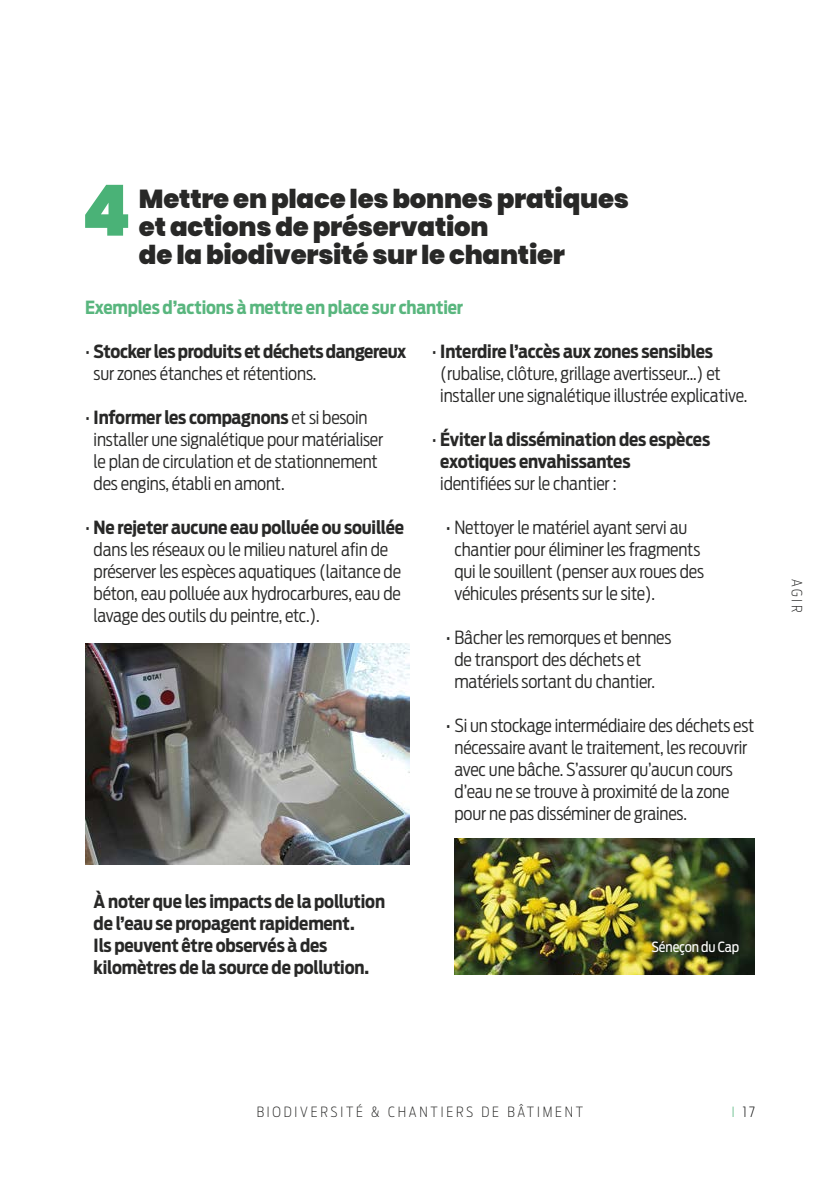
<style>
.page{position:relative;width:840px;height:1191px;background:#fff}
.page>*{position:absolute;margin:0;border:0;box-sizing:border-box;transform-origin:0 0}
.t1{font:900 70.6px "Poppins";color:#4ab277}
.t2{font:900 26px/28px "Poppins";letter-spacing:-.01em;color:#282827}
.t3{font:300 18px/22px "Antenna Cond";letter-spacing:-.01em;color:#282827}
.t4{font:700 18px/22px "Antenna Cond";letter-spacing:-.01em;color:#282827}
.t5{font:700 18px "Antenna Cond";letter-spacing:-.01em;color:#59b67e}
.t6{font:200 14px "Antenna Cond";letter-spacing:.2em;color:#282827}
.t7{font:14px "Antenna Cond";letter-spacing:-.01em;color:#fff}
.t8{font:200 14px "Antenna Cond";color:#000}
.s1{font-weight:300}
.s2{font-weight:700}
.s3{color:#4ab277}
</style>
<div class="page">
<img style="left:85px;top:643px;width:324px;height:221px">
<img style="left:454px;top:838px;width:300px;height:136px">
<h1 class="t1" style="left:81px;top:170px;width:51px">4</h1>
<h2 class="t2" style="left:139px;top:185px;width:491px">Mettre en place les bonnes pratiques et actions de préservation<br>de la biodiversité sur le chantier</h2>
<p class="t5" style="left:85px;top:297px;width:379px">Exemples d’actions à mettre en place sur chantier</p>
<p class="t4" style="left:94px;top:341px;width:314px;text-indent:-8px"><span class="s1">•</span> Stocker les produits et déchets dangereux <span class="s1">sur zones étanches et rétentions.</span></p>
<p class="t3" style="left:94px;top:406px;width:291px;text-indent:-8px">• <span class="s2">Informer les compagnons</span> et si besoin installer une signalétique pour matérialiser le plan de circulation et de stationnement des engins, établi en amont.</p>
<p class="t3" style="left:94px;top:516px;width:312px;text-indent:-8px">• <span class="s2">Ne rejeter aucune eau polluée ou souillée </span>dans les réseaux ou le milieu naturel afin de préserver les espèces aquatiques (laitance de béton, eau polluée aux hydrocarbures, eau de lavage des outils du peintre, etc.).</p>
<p class="t3" style="left:440px;top:340px;width:308px;text-indent:-8px">• <span class="s2">Interdire l’accès aux zones sensibles </span>(rubalise, clôture, grillage avertisseur…) et installer une signalétique illustrée explicative.</p>
<p class="t4" style="left:440px;top:428px;width:271px;text-indent:-8px"><span class="s1">•</span> Éviter la dissémination des espèces exotiques envahissantes</p>
<p class="t3" style="left:440px;top:472px;width:178px">identifiées sur le chantier :</p>
<p class="t3" style="left:454px;top:516px;width:251px;text-indent:-8px">• Nettoyer le matériel ayant servi au chantier pour éliminer les fragments qui le souillent (penser aux roues des véhicules présents sur le site).</p>
<p class="t3" style="left:454px;top:626px;width:218px;text-indent:-8px">• Bâcher les remorques et bennes de transport des déchets et matériels sortant du chantier.</p>
<p class="t3" style="left:454px;top:714px;width:301px;text-indent:-8px">• Si un stockage intermédiaire des déchets est nécessaire avant le traitement, les recouvrir avec une bâche. S’assurer qu’aucun cours d’eau ne se trouve à proximité de la zone pour ne pas disséminer de graines.</p>
<p class="t4" style="left:94px;top:890px;width:293px">À noter que les impacts de la pollution de l’eau se propagent rapidement.<br>Ils peuvent être observés à des kilomètres de la source de pollution.</p>
<p class="t7" style="left:651px;top:939px;width:89px">Séneçon du Cap</p>
<p class="t6" style="left:804px;top:578px;width:35px;rotate:90deg">AGIR</p>
<p class="t6" style="left:256px;top:1103px;width:328px">BIODIVERSITÉ &amp; CHANTIERS DE BÂTIMENT</p>
<p class="t8" style="left:731px;top:1103px;width:25px"><span class="s3">I</span> 17</p>
</div>
